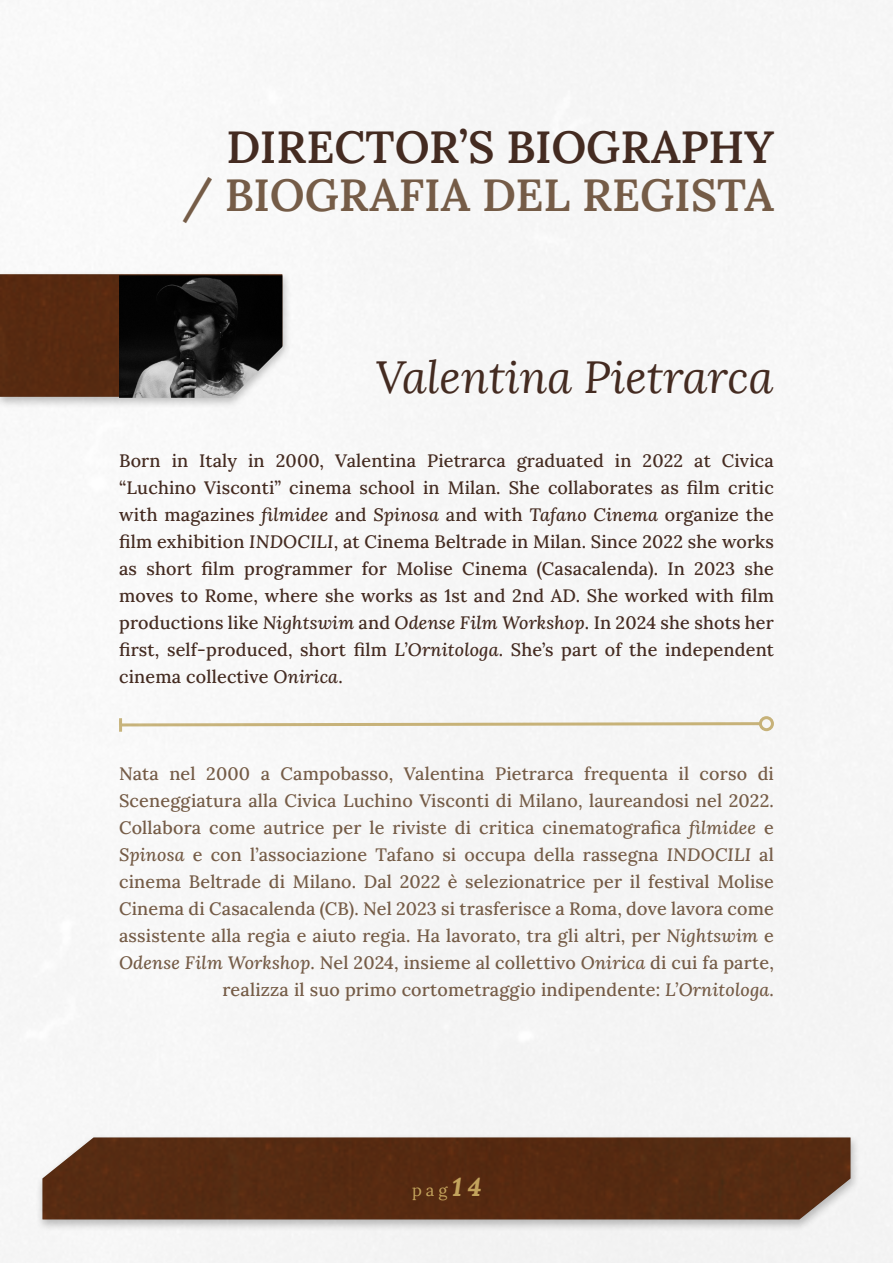
<style>
.page{position:relative;width:893px;height:1263px;background:#fff}
.page>*{position:absolute;margin:0;border:0;box-sizing:border-box;transform-origin:0 0}
.t1{font:600 45px "Lora";color:#755c47}
.t2{font:600 45px "Lora";color:#442b21}
.t3{font:italic 45px "Lora";color:#442b21}
.t4{font:500 18px/27px "Lora";letter-spacing:.01em;color:#755c47;text-align:right}
.t5{font:500 18px/27px "Lora";letter-spacing:.01em;color:#442b21;text-align:justify}
.t6{font:16.5px "Lora";color:#dec270}
.s1{font-style:italic}
.s2{font-weight:700;font-style:italic;font-size:25.5px}
</style>
<div class="page">
<div style="left:36px;top:1133px;width:824px;height:99px;background:#000;opacity:.25"></div>
<div style="left:43px;top:1137px;width:807px;height:82px;background:#562b11"></div>
<div style="left:0;top:270px;width:292px;height:139px;background:#000;opacity:.25"></div>
<div style="left:0;top:274px;width:282px;height:123px;background:#582a10"></div>
<svg style="left:118px;top:721px;width:642px;height:7px"></svg>
<div style="left:759px;top:716px;width:15px;height:15px;border:3px solid #c7b274;border-radius:50%"></div>
<hr style="left:119px;top:718px;width:3px;height:14px;background:#c7b274">
<img style="left:119px;top:275px;width:163px;height:123px">
<h1 class="t2" style="left:226px;top:113px;width:549px">DIRECTOR’S BIOGRAPHY</h1>
<h1 class="t1" style="left:182px;top:161px;width:594px">/ BIOGRAFIA DEL REGISTA</h1>
<h1 class="t3" style="left:375px;top:350px;width:400px">Valentina Pietrarca</h1>
<p class="t5" style="left:119px;top:446px;width:656px">Born in Italy in 2000, Valentina Pietrarca graduated in 2022 at Civica “Luchino Visconti” cinema school in Milan. She collaborates as film critic with magazines <span class="s1">filmidee</span> and <span class="s1">Spinosa</span> and with <span class="s1">Tafano Cinema</span> organize the film exhibition <span class="s1">INDOCILI</span>, at Cinema Beltrade in Milan. Since 2022 she works as short film programmer for Molise Cinema (Casacalenda). In 2023 she moves to Rome, where she works as 1st and 2nd AD. She worked with film productions like <span class="s1">Nightswim</span> and <span class="s1">Odense Film Workshop</span>. In 2024 she shots her first, self-produced, short film <span class="s1">L’Ornitologa</span>. She’s part of the independent cinema collective <span class="s1">Onirica</span>.</p>
<p class="t4" style="left:119px;top:759px;width:656px">Nata nel 2000 a Campobasso, Valentina Pietrarca frequenta il corso di Sceneggiatura alla Civica Luchino Visconti di Milano, laureandosi nel 2022.<br>Collabora come autrice per le riviste di critica cinematografica <span class="s1">filmidee</span> e <span class="s1">Spinosa</span> e con l’associazione Tafano si occupa della rassegna <span class="s1">INDOCILI</span> al cinema Beltrade di Milano. Dal 2022 è selezionatrice per il festival Molise Cinema di Casacalenda (CB). Nel 2023 si trasferisce a Roma, dove lavora come assistente alla regia e aiuto regia. Ha lavorato, tra gli altri, per <span class="s1">Nightswim</span> e <span class="s1">Odense Film Workshop</span>. Nel 2024, insieme al collettivo <span class="s1">Onirica</span> di cui fa parte, realizza il suo primo cortometraggio indipendente: <span class="s1">L’Ornitologa</span>.</p>
<p class="t6" style="left:412px;top:1180px;width:73px">pag<span class="s2">14</span></p>
</div>
